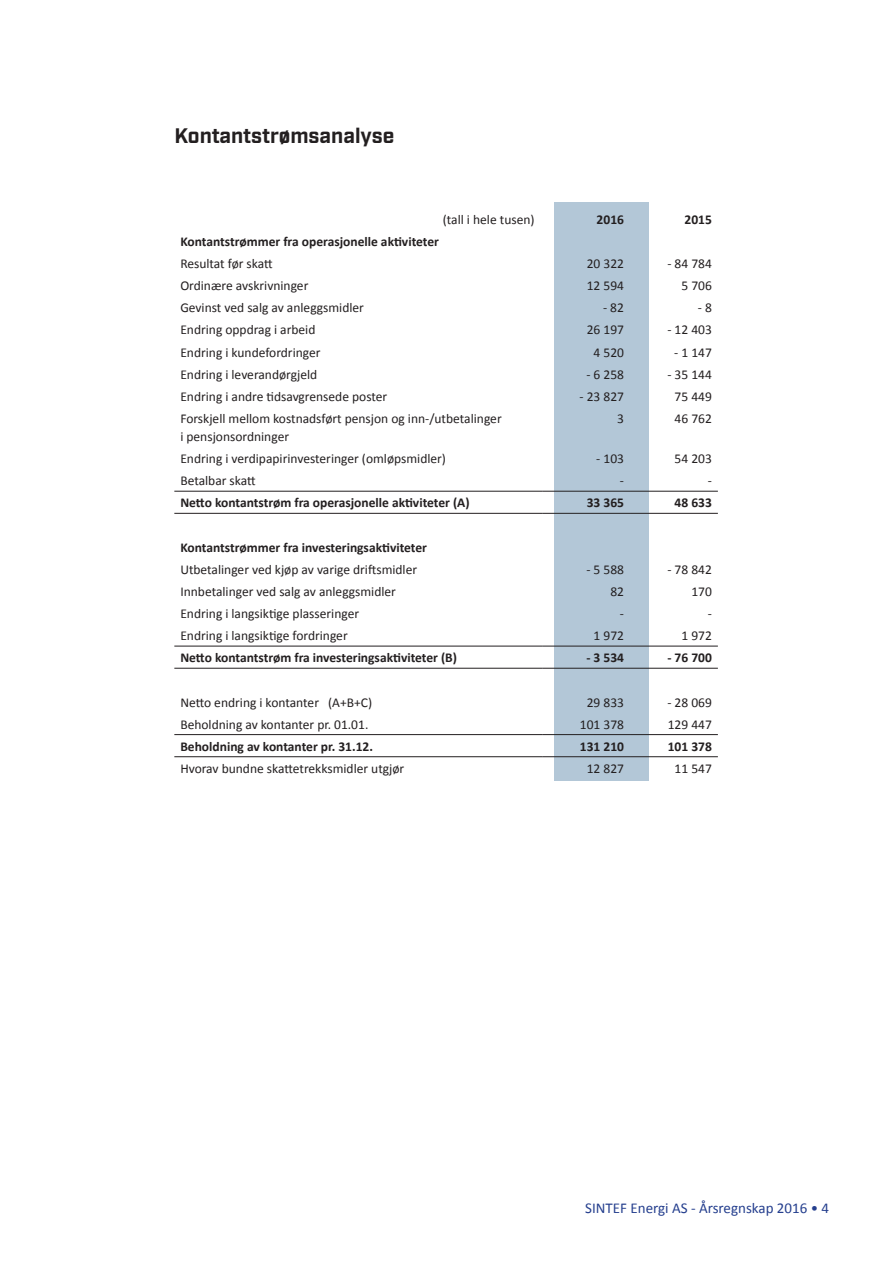
<style>
.page{position:relative;width:893px;height:1263px;background:#fff}
.page>*{position:absolute;margin:0;border:0;box-sizing:border-box;transform-origin:0 0}
.t1{font:700 21px "Industry";color:#231f20}
.t2{font:15px "Calibri";color:#253f8e}
.t3{font:13.5px/18px "Calibri";color:#231f20}
.t4{font:700 13.5px "Calibri";color:#231f20}
</style>
<div class="page">
<div style="left:554px;top:202px;width:94px;height:578px;background:#b3c7d7"></div>
<hr style="left:174px;top:491px;width:368px;height:1px;background:#231f20">
<hr style="left:542px;top:491px;width:88px;height:1px;background:#231f20">
<hr style="left:630px;top:491px;width:88px;height:1px;background:#231f20">
<hr style="left:174px;top:513px;width:368px;height:1px;background:#231f20">
<hr style="left:542px;top:513px;width:88px;height:1px;background:#231f20">
<hr style="left:630px;top:513px;width:88px;height:1px;background:#231f20">
<hr style="left:174px;top:646px;width:368px;height:1px;background:#231f20">
<hr style="left:542px;top:646px;width:88px;height:1px;background:#231f20">
<hr style="left:630px;top:646px;width:88px;height:1px;background:#231f20">
<hr style="left:174px;top:668px;width:368px;height:1px;background:#231f20">
<hr style="left:542px;top:668px;width:88px;height:1px;background:#231f20">
<hr style="left:630px;top:668px;width:88px;height:1px;background:#231f20">
<hr style="left:174px;top:734px;width:368px;height:1px;background:#231f20">
<hr style="left:542px;top:734px;width:88px;height:1px;background:#231f20">
<hr style="left:630px;top:734px;width:88px;height:1px;background:#231f20">
<hr style="left:174px;top:756px;width:368px;height:1px;background:#231f20">
<hr style="left:542px;top:756px;width:88px;height:1px;background:#231f20">
<hr style="left:630px;top:756px;width:88px;height:1px;background:#231f20">
<h1 class="t1" style="left:174px;top:123px;width:222px">Kontantstrømsanalyse</h1>
<p class="t3" style="left:443px;top:210px;width:93px">(tall i hele tusen)</p>
<p class="t4" style="left:597px;top:211px;width:29px">2016</p>
<p class="t4" style="left:684px;top:211px;width:29px">2015</p>
<p class="t4" style="left:180px;top:233px;width:260px">Kontantstrømmer fra operasjonelle aktiviteter</p>
<p class="t3" style="left:180px;top:255px;width:94px">Resultat før skatt</p>
<p class="t3" style="left:587px;top:255px;width:39px">20 322</p>
<p class="t3" style="left:667px;top:255px;width:46px">- 84 784</p>
<p class="t3" style="left:180px;top:277px;width:130px">Ordinære avskrivninger</p>
<p class="t3" style="left:587px;top:277px;width:39px">12 594</p>
<p class="t3" style="left:681px;top:277px;width:32px">5 706</p>
<p class="t3" style="left:180px;top:299px;width:185px">Gevinst ved salg av anleggsmidler</p>
<p class="t3" style="left:603px;top:299px;width:22px">- 82</p>
<p class="t3" style="left:698px;top:299px;width:16px">- 8</p>
<p class="t3" style="left:180px;top:321px;width:137px">Endring oppdrag i arbeid</p>
<p class="t3" style="left:587px;top:321px;width:39px">26 197</p>
<p class="t3" style="left:667px;top:321px;width:46px">- 12 403</p>
<p class="t3" style="left:180px;top:343px;width:142px">Endring i kundefordringer</p>
<p class="t3" style="left:594px;top:343px;width:32px">4 520</p>
<p class="t3" style="left:674px;top:343px;width:39px">- 1 147</p>
<p class="t3" style="left:180px;top:365px;width:138px">Endring i leverandørgjeld</p>
<p class="t3" style="left:586px;top:365px;width:39px">- 6 258</p>
<p class="t3" style="left:667px;top:365px;width:46px">- 35 144</p>
<p class="t3" style="left:180px;top:387px;width:208px">Endring i andre tidsavgrensede poster</p>
<p class="t3" style="left:580px;top:387px;width:46px">- 23 827</p>
<p class="t3" style="left:675px;top:387px;width:39px">75 449</p>
<p class="t3" style="left:180px;top:409px;width:323px">Forskjell mellom kostnadsført pensjon og inn-/utbetalinger i pensjonsordninger</p>
<p class="t3" style="left:617px;top:409px;width:8px">3</p>
<p class="t3" style="left:675px;top:409px;width:39px">46 762</p>
<p class="t3" style="left:180px;top:450px;width:267px">Endring i verdipapirinvesteringer (omløpsmidler)</p>
<p class="t3" style="left:596px;top:450px;width:29px">- 103</p>
<p class="t3" style="left:675px;top:450px;width:39px">54 203</p>
<p class="t3" style="left:180px;top:472px;width:77px">Betalbar skatt</p>
<p class="t3" style="left:620px;top:472px;width:6px">-</p>
<p class="t3" style="left:708px;top:472px;width:6px">-</p>
<p class="t4" style="left:180px;top:494px;width:291px">Netto kontantstrøm fra operasjonelle aktiviteter (A)</p>
<p class="t4" style="left:587px;top:494px;width:39px">33 365</p>
<p class="t4" style="left:675px;top:494px;width:39px">48 633</p>
<p class="t4" style="left:180px;top:538px;width:248px">Kontantstrømmer fra investeringsaktiviteter</p>
<p class="t3" style="left:180px;top:560px;width:238px">Utbetalinger ved kjøp av varige driftsmidler</p>
<p class="t3" style="left:586px;top:560px;width:39px">- 5 588</p>
<p class="t3" style="left:667px;top:560px;width:46px">- 78 842</p>
<p class="t3" style="left:180px;top:582px;width:217px">Innbetalinger ved salg av anleggsmidler</p>
<p class="t3" style="left:610px;top:582px;width:15px">82</p>
<p class="t3" style="left:691px;top:582px;width:22px">170</p>
<p class="t3" style="left:180px;top:604px;width:180px">Endring i langsiktige plasseringer</p>
<p class="t3" style="left:620px;top:604px;width:6px">-</p>
<p class="t3" style="left:708px;top:604px;width:6px">-</p>
<p class="t3" style="left:180px;top:627px;width:169px">Endring i langsiktige fordringer</p>
<p class="t3" style="left:594px;top:627px;width:32px">1 972</p>
<p class="t3" style="left:681px;top:627px;width:32px">1 972</p>
<p class="t4" style="left:180px;top:649px;width:278px">Netto kontantstrøm fra investeringsaktiviteter (B)</p>
<p class="t4" style="left:586px;top:649px;width:39px">- 3 534</p>
<p class="t4" style="left:667px;top:649px;width:46px">- 76 700</p>
<p class="t3" style="left:180px;top:693px;width:193px">Netto endring i kontanter (A+B+C)</p>
<p class="t3" style="left:587px;top:693px;width:39px">29 833</p>
<p class="t3" style="left:667px;top:693px;width:46px">- 28 069</p>
<p class="t3" style="left:180px;top:715px;width:190px">Beholdning av kontanter pr. 01.01.</p>
<p class="t3" style="left:580px;top:715px;width:46px">101 378</p>
<p class="t3" style="left:668px;top:715px;width:46px">129 447</p>
<p class="t4" style="left:180px;top:738px;width:194px">Beholdning av kontanter pr. 31.12.</p>
<p class="t4" style="left:580px;top:738px;width:46px">131 210</p>
<p class="t4" style="left:668px;top:738px;width:46px">101 378</p>
<p class="t3" style="left:180px;top:759px;width:225px">Hvorav bundne skattetrekksmidler utgjør</p>
<p class="t3" style="left:587px;top:759px;width:39px">12 827</p>
<p class="t3" style="left:675px;top:759px;width:39px">11 547</p>
<p class="t2" style="left:585px;top:1198px;width:245px">SINTEF Energi AS - Årsregnskap 2016 • 4</p>
</div>
